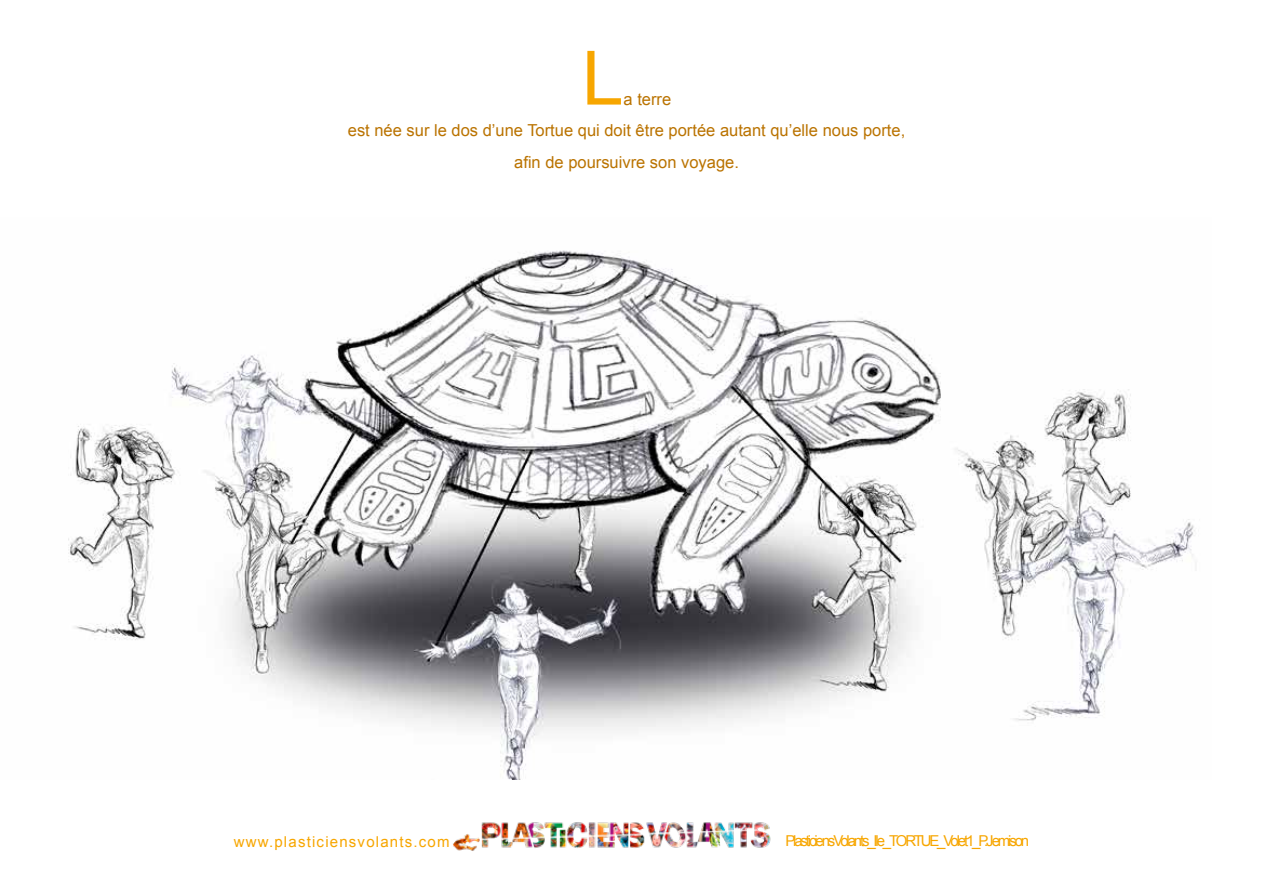
<style>
.page{position:relative;width:1263px;height:893px;background:#fff}
.page>*{position:absolute;margin:0;border:0;box-sizing:border-box;transform-origin:0 0}
.t1{font:75px "Arial";color:#f7a600}
.t2{font:16.5px "Arial";color:#ba7300}
.t3{font:15px "Arial";letter-spacing:-.145em;color:#f7a600}
.t4{font:15px "Arial";letter-spacing:.08em;color:#f7a600}
</style>
<div class="page">
<img style="left:68px;top:250px;width:1127px;height:529px">
<img style="left:453px;top:822px;width:318px;height:29px">
<h1 class="t1" style="left:582px;top:29px;width:43px">L</h1>
<p class="t2" style="left:624px;top:88px;width:49px">a terre</p>
<p class="t2" style="left:348px;top:119px;width:559px">est née sur le dos d’une Tortue qui doit être portée autant qu’elle nous porte,</p>
<p class="t2" style="left:514px;top:151px;width:226px">afin de poursuivre son voyage.</p>
<p class="t4" style="left:234px;top:831px;width:217px">www.plasticiensvolants.com</p>
<p class="t3" style="left:785px;top:831px;width:245px">PlasticiensVolants_Ile_TORTUE_Volet1_P.Jemison</p>
</div>
